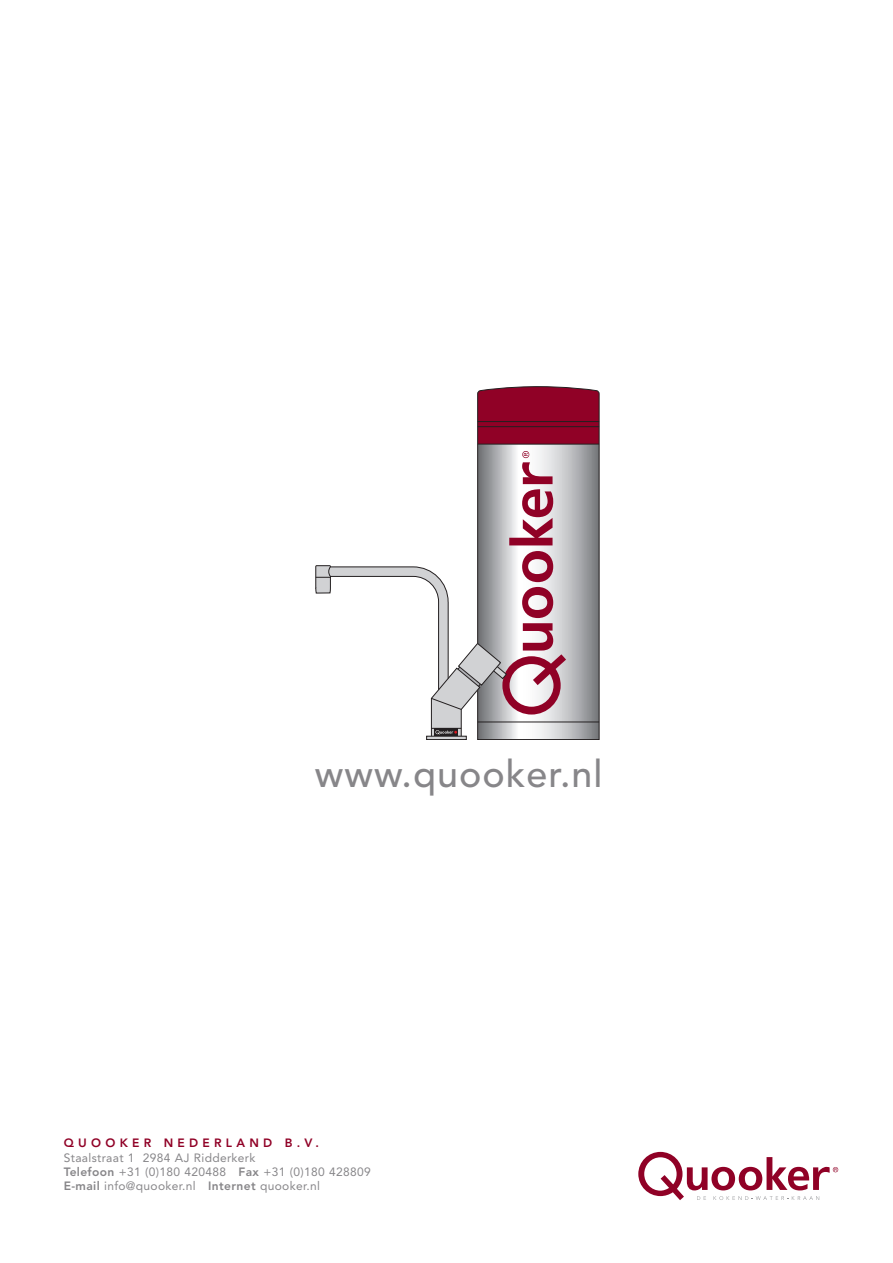
<style>
.page{position:relative;width:893px;height:1263px;background:#fff}
.page>*{position:absolute;margin:0;border:0;box-sizing:border-box;transform-origin:0 0}
.t1{font:500 37.65px "Avenir LT";letter-spacing:.03em;color:#878689}
.t2{font:12px/14.4px "Avenir LT";letter-spacing:.03em;color:#878689}
.t3{font:800 12px "Avenir LT";letter-spacing:.355em;color:#900126}
.s1{font-weight:800}
</style>
<div class="page">
<svg style="left:638px;top:1152px;width:200px;height:48px"></svg>
<svg style="left:315px;top:386px;width:284px;height:354px"></svg>
<h1 class="t1" style="left:315px;top:758px;width:289px">www.quooker.nl</h1>
<p class="t3" style="left:64px;top:1138px;width:257px">QUOOKER NEDERLAND B.V.</p>
<p class="t2" style="left:64px;top:1151px;width:309px">Staalstraat 1 2984 AJ Ridderkerk<br><span class="s1">Telefoon</span> +31 (0)180 420488 <span class="s1">Fax</span> +31 (0)180 428809<br><span class="s1">E-mail</span> info@quooker.nl <span class="s1">Internet</span> quooker.nl</p>
</div>
